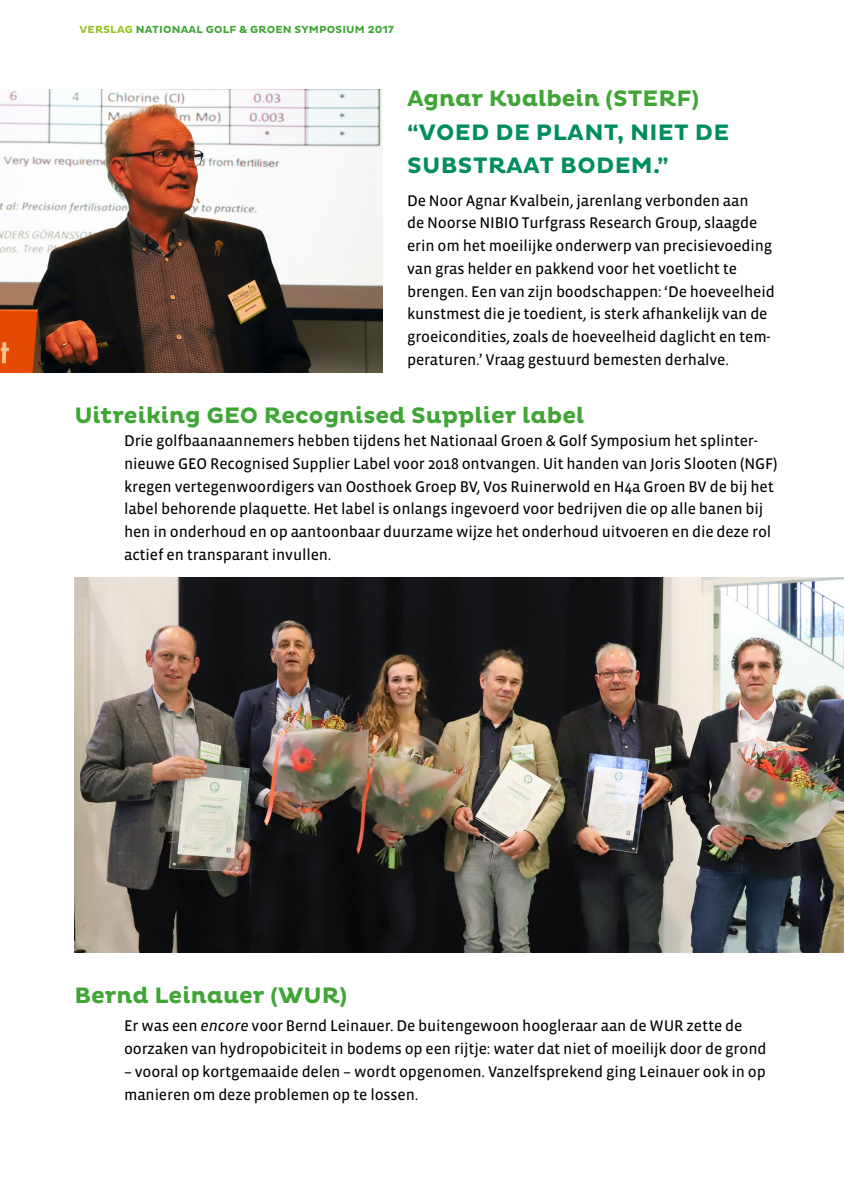
<style>
.page{position:relative;width:844px;height:1191px;background:#fff}
.page>*{position:absolute;margin:0;border:0;box-sizing:border-box;transform-origin:0 0}
.Spreker{font:700 22.75px "Pluto";color:#3fa535}
.Kop_quote{font:700 22.75px/33.2px "Pluto";letter-spacing:.015em;color:#008e5b}
.Broodtekst_inspring{font:15.75px/22.8px "Vista Sans Reg";letter-spacing:-.01em;color:#000}
.Chapeau{font:700 10.5px "Pluto";letter-spacing:.015em;color:#3fa535}
.s1{color:#95c122}
.s2{font-style:italic}
</style>
<div class="page">
<img style="left:0;top:89px;width:382px;height:283px">
<img style="left:74px;top:578px;width:769px;height:374px">
<p class="Chapeau" style="left:79px;top:23px;width:316px"><span class="s1">VERSLAG</span> NATIONAAL GOLF &amp; GROEN SYMPOSIUM 2017</p>
<p class="Spreker" style="left:407px;top:86px;width:293px">Agnar Kvalbein (STERF)</p>
<p class="Kop_quote" style="left:407px;top:116px;width:324px">“VOED DE PLANT, NIET DE<br>SUBSTRAAT BODEM.”</p>
<p class="Broodtekst_inspring" style="left:407px;top:189px;width:369px">De Noor Agnar Kvalbein, jarenlang verbonden aan<br>de Noorse NIBIO Turfgrass Research Group, slaagde erin om het moeilijke onderwerp van precisievoeding van gras helder en pakkend voor het voetlicht te brengen. Een van zijn boodschappen: ‘De hoeveelheid kunstmest die je toedient, is sterk afhankelijk van de groeicondities, zoals de hoeveelheid daglicht en tem&shy;peraturen.’ Vraag gestuurd bemesten derhalve.</p>
<p class="Spreker" style="left:74px;top:402px;width:511px">Uitreiking GEO Recognised Supplier label</p>
<p class="Broodtekst_inspring" style="left:124px;top:430px;width:654px">Drie golfbaanaannemers hebben tijdens het Nationaal Groen &amp; Golf Symposium het splinter&shy;nieuwe GEO Recognised Supplier Label voor 2018 ontvangen. Uit handen van Joris Slooten (NGF) kregen vertegenwoordigers van Oosthoek Groep BV, Vos Ruinerwold en H4a Groen BV de bij het label behorende plaquette. Het label is onlangs ingevoerd voor bedrijven die op alle banen bij hen in onderhoud en op aantoonbaar duurzame wijze het onderhoud uitvoeren en die deze rol actief en transparant invullen.</p>
<p class="Spreker" style="left:74px;top:982px;width:274px">Bernd Leinauer (WUR)</p>
<p class="Broodtekst_inspring" style="left:124px;top:1015px;width:643px">Er was een <span class="s2">encore</span> voor Bernd Leinauer. De buitengewoon hoogleraar aan de WUR zette de oorzaken van hydropobiciteit in bodems op een rijtje: water dat niet of moeilijk door de grond</p>
<p class="Broodtekst_inspring" style="left:124px;top:1060px;width:643px">– vooral op kortgemaaide delen – wordt opgenomen. Vanzelfsprekend ging Leinauer ook in op manieren om deze problemen op te lossen.</p>
</div>
